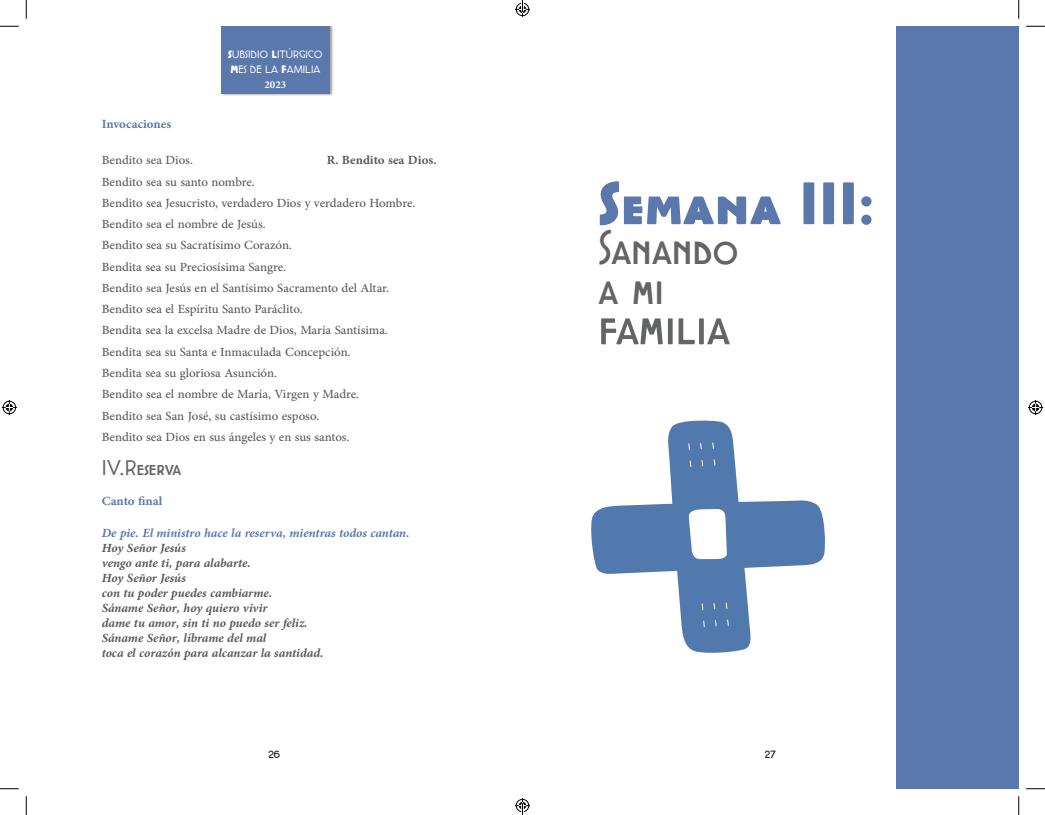
<style>
.page{position:relative;width:1045px;height:815px;background:#fff}
.page>*{position:absolute;margin:0;border:0;box-sizing:border-box;transform-origin:0 0}
.t1{font:800 56.25px "Cocotte Alternate";color:#5a78ac}
.t2{font:52.5px "Cocotte Alternate";color:#636466}
.t3{font:45px "Cocotte Alternate";color:#636466}
.t4{font:20px "Cocotte Alternate";color:#636466}
.t5{font:17.5px "Adobe Arabic";color:#58595b}
.t6{font:italic 700 17.5px "Adobe Arabic";color:#58595b}
.t7{font:italic 700 17.5px "Adobe Arabic";color:#5a78ac}
.t8{font:700 17.5px "Adobe Arabic";color:#5a78ac}
.t9{font:700 17.5px "Adobe Arabic";color:#58595b}
.t10{font:700 15px "Adobe Arabic";color:#fff}
.t11{font:200 10.38px "Montserrat";color:#fff}
.t12{font:10px "Cocotte Alternate";color:#fff}
.t13{font:9.25px "Alpaca Scarlett Demo";color:#231f20}
.s1{font-weight:800}
</style>
<div class="page">
<div style="left:221px;top:26px;width:113px;height:70px;background:#231f20;opacity:.45"></div>
<div style="left:221px;top:26px;width:108px;height:68px;background:#5a78ac"></div>
<div style="left:896px;top:26px;width:122px;height:762px;background:#5a78ac"></div>
<svg style="left:591px;top:420px;width:234px;height:233px"></svg>
<svg style="left:0;top:25px;width:19px;height:2px"></svg>
<svg style="left:1026px;top:25px;width:19px;height:2px"></svg>
<svg style="left:0;top:788px;width:19px;height:1px"></svg>
<svg style="left:1026px;top:788px;width:19px;height:1px"></svg>
<svg style="left:25px;top:0;width:2px;height:19px"></svg>
<svg style="left:25px;top:796px;width:2px;height:18px"></svg>
<svg style="left:1018px;top:0;width:1px;height:19px"></svg>
<svg style="left:1018px;top:796px;width:1px;height:18px"></svg>
<svg style="left:2px;top:400px;width:15px;height:15px"></svg>
<svg style="left:1028px;top:400px;width:15px;height:15px"></svg>
<svg style="left:515px;top:0;width:15px;height:17px"></svg>
<svg style="left:515px;top:798px;width:15px;height:16px"></svg>
<p class="t12" style="left:228px;top:47px;width:96px"><span class="s1">S</span>UBSIDIO <span class="s1">L</span>ITÚRGICO</p>
<p class="t12" style="left:230px;top:62px;width:91px"><span class="s1">M</span>ES DE LA <span class="s1">F</span>AMILIA</p>
<p class="t10" style="left:264px;top:74px;width:23px">2023</p>
<p class="t11" style="left:235px;top:61px;width:78px"><span class="s1">T</span>ALLERES <span class="s1">M</span>ES</p>
<p class="t8" style="left:102px;top:112px;width:71px">Invocaciones</p>
<p class="t5" style="left:102px;top:148px;width:93px">Bendito sea Dios.</p>
<p class="t9" style="left:327px;top:148px;width:111px">R. Bendito sea Dios.</p>
<p class="t5" style="left:102px;top:169px;width:154px">Bendito sea su santo nombre.</p>
<p class="t5" style="left:102px;top:190px;width:315px">Bendito sea Jesucristo, verdadero Dios y verdadero Hombre.</p>
<p class="t5" style="left:102px;top:212px;width:165px">Bendito sea el nombre de Jesús.</p>
<p class="t5" style="left:102px;top:233px;width:192px">Bendito sea su Sacratísimo Corazón.</p>
<p class="t5" style="left:102px;top:254px;width:186px">Bendita sea su Preciosísima Sangre.</p>
<p class="t5" style="left:102px;top:275px;width:289px">Bendito sea Jesús en el Santísimo Sacramento del Altar.</p>
<p class="t5" style="left:102px;top:297px;width:202px">Bendito sea el Espíritu Santo Paráclito.</p>
<p class="t5" style="left:102px;top:318px;width:288px">Bendita sea la excelsa Madre de Dios, María Santísima.</p>
<p class="t5" style="left:102px;top:339px;width:250px">Bendita sea su Santa e Inmaculada Concepción.</p>
<p class="t5" style="left:102px;top:360px;width:177px">Bendita sea su gloriosa Asunción.</p>
<p class="t5" style="left:102px;top:382px;width:259px">Bendito sea el nombre de María, Virgen y Madre.</p>
<p class="t5" style="left:102px;top:403px;width:219px">Bendito sea San José, su castísimo esposo.</p>
<p class="t5" style="left:102px;top:424px;width:249px">Bendito sea Dios en sus ángeles y en sus santos.</p>
<p class="t4" style="left:102px;top:454px;width:81px">IV.Reserva</p>
<p class="t8" style="left:102px;top:488px;width:62px">Canto final</p>
<p class="t7" style="left:102px;top:520px;width:309px">De pie. El ministro hace la reserva, mientras todos cantan.</p>
<p class="t6" style="left:102px;top:535px;width:86px">Hoy Señor Jesús</p>
<p class="t6" style="left:102px;top:550px;width:151px">vengo ante ti, para alabarte.</p>
<p class="t6" style="left:102px;top:565px;width:86px">Hoy Señor Jesús</p>
<p class="t6" style="left:102px;top:580px;width:172px">con tu poder puedes cambiarme.</p>
<p class="t6" style="left:102px;top:595px;width:167px">Sáname Señor, hoy quiero vivir</p>
<p class="t6" style="left:102px;top:610px;width:207px">dame tu amor, sin ti no puedo ser feliz.</p>
<p class="t6" style="left:102px;top:625px;width:166px">Sáname Señor, líbrame del mal</p>
<p class="t6" style="left:102px;top:640px;width:223px">toca el corazón para alcanzar la santidad.</p>
<p class="t1" style="left:598px;top:168px;width:276px">Semana III:</p>
<p class="t3" style="left:598px;top:218px;width:141px">Sanando</p>
<p class="t3" style="left:598px;top:258px;width:67px">a mi</p>
<p class="t2" style="left:598px;top:291px;width:133px">familia</p>
<p class="t13" style="left:268px;top:748px;width:13px">26</p>
<p class="t13" style="left:765px;top:748px;width:13px">27</p>
</div>
